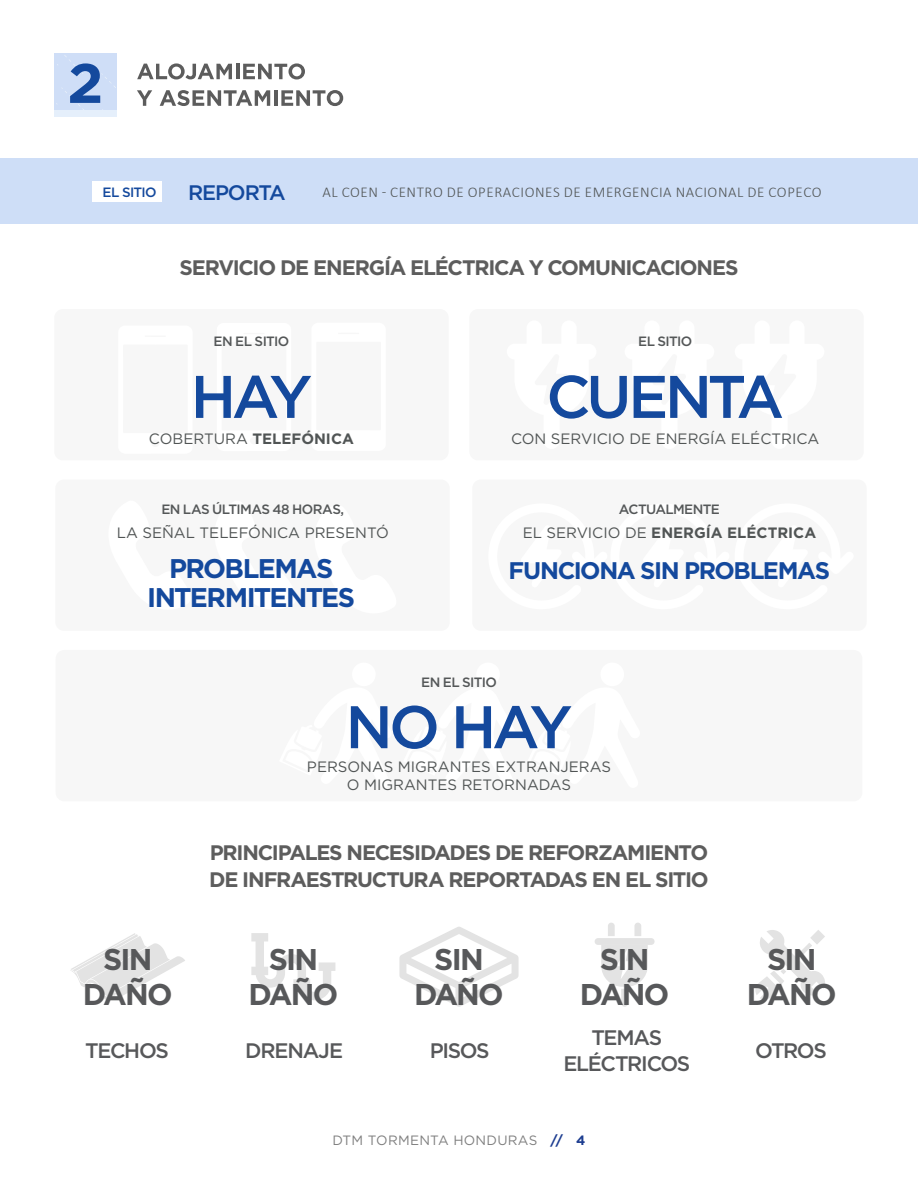
<style>
.page{position:relative;width:918px;height:1188px;background:#fff}
.page>*{position:absolute;margin:0;border:0;box-sizing:border-box;transform-origin:0 0}
.t1{font:500 60px "Gotham";letter-spacing:-.075em;color:#14499d}
.t2{font:700 30px/35.4px "Gotham";letter-spacing:-.06em;color:#57585a;text-align:center}
.t3{font:700 27px/29.4px "Gotham";letter-spacing:-.06em;color:#14499d;text-align:center}
.t4{font:700 24px "Gotham";letter-spacing:-.055em;color:#14499d}
.t5{font:700 21px/26.4px "Gotham";letter-spacing:-.055em;color:#5d5d5d}
.t6{font:500 21px/26.4px "Gotham";letter-spacing:-.06em;color:#57585a;text-align:center}
.t7{font:500 21px "Gotham";letter-spacing:-.055em;color:#14499d}
.t8{font:15px/18px "Gotham";color:#515555;text-align:center}
.t9{font:300 15px "Calibri";letter-spacing:.04em;color:#515555}
.t10{font:700 15px "Gotham";color:#515555}
.t11{font:500 13.5px "Gotham";letter-spacing:-.04em;color:#545758}
.t12{font:13.5px "Gotham";letter-spacing:.02em;color:#808080}
.t13{font:500 13.5px "Gotham";letter-spacing:-.045em;color:#14499d}
.s1{font-weight:400}
.s2{font-weight:700;color:#1d3d90}
</style>
<div class="page">
<div style="left:0;top:158px;width:918px;height:66px;background:#cedef7"></div>
<div style="left:54px;top:309px;width:395px;height:151px;background:#f7f7f7;border-radius:9px"></div>
<svg style="left:137px;top:63px;width:95px;height:16px"></svg>
<hr style="left:236px;top:64px;width:3px;height:15px;background:#5c5c5c">
<svg style="left:243px;top:63px;width:62px;height:16px"></svg>
<svg style="left:137px;top:90px;width:15px;height:16px"></svg>
<svg style="left:160px;top:90px;width:110px;height:16px"></svg>
<hr style="left:274px;top:90px;width:4px;height:16px;background:#5c5c5c">
<svg style="left:281px;top:90px;width:62px;height:16px"></svg>
<div style="left:54px;top:53px;width:62px;height:63px;background:#cfdef7"></div>
<div style="left:54px;top:110px;width:62px;height:6px;background:#e5effb"></div>
<svg style="left:56px;top:55px;width:60px;height:55px"></svg>
<svg style="left:70px;top:933px;width:115px;height:67px"></svg>
<svg style="left:251px;top:933px;width:84px;height:67px"></svg>
<svg style="left:399px;top:927px;width:120px;height:80px"></svg>
<div style="left:595px;top:938px;width:60px;height:7px;background:#e3e3e3;border-radius:3px"></div>
<svg style="left:608px;top:923px;width:7px;height:13px"></svg>
<svg style="left:634px;top:923px;width:7px;height:13px"></svg>
<svg style="left:601px;top:945px;width:47px;height:62px"></svg>
<svg style="left:755px;top:930px;width:70px;height:70px"></svg>
<div style="left:469px;top:309px;width:395px;height:151px;background:#f7f7f7;border-radius:9px"></div>
<div style="left:472px;top:480px;width:395px;height:151px;background:#f7f7f7;border-radius:9px"></div>
<div style="left:55px;top:480px;width:395px;height:151px;background:#f7f7f7;border-radius:9px"></div>
<div style="left:56px;top:650px;width:806px;height:151px;background:#f7f7f7;border-radius:9px"></div>
<div style="left:92px;top:181px;width:70px;height:21px;background:#fff"></div>
<p class="t13" style="left:103px;top:183px;width:56px">EL SITIO</p>
<p class="t7" style="left:188px;top:179px;width:99px">REPORTA</p>
<p class="t9" style="left:322px;top:186px;width:501px">AL COEN - CENTRO DE OPERACIONES DE EMERGENCIA NACIONAL DE COPECO</p>
<p class="t5" style="left:179px;top:254px;width:561px">SERVICIO DE ENERGÍA ELÉCTRICA Y COMUNICACIONES</p>
<p class="t11" style="left:214px;top:333px;width:77px">EN EL SITIO</p>
<h1 class="t1" style="left:191px;top:357px;width:123px">HAY</h1>
<p class="t11" style="left:638px;top:333px;width:56px">EL SITIO</p>
<h1 class="t1" style="left:546px;top:357px;width:239px">CUENTA</h1>
<p class="t10" style="left:149px;top:429px;width:206px"><span class="s1">COBERTURA</span> TELEFÓNICA</p>
<p class="t8" style="left:511px;top:429px;width:310px">CON SERVICIO DE ENERGÍA ELÉCTRICA</p>
<p class="t11" style="left:161px;top:501px;width:184px">EN LAS ÚLTIMAS 48 HORAS,</p>
<p class="t11" style="left:619px;top:501px;width:102px">ACTUALMENTE</p>
<p class="t8" style="left:117px;top:524px;width:274px">LA SEÑAL TELEFÓNICA PRESENTÓ</p>
<p class="t10" style="left:523px;top:523px;width:295px"><span class="s1">EL SERVICIO DE</span> ENERGÍA ELÉCTRICA</p>
<p class="t3" style="left:147px;top:554px;width:210px">PROBLEMAS<br>INTERMITENTES</p>
<p class="t4" style="left:509px;top:554px;width:323px">FUNCIONA SIN PROBLEMAS</p>
<p class="t11" style="left:421px;top:673px;width:77px">EN EL SITIO</p>
<h1 class="t1" style="left:345px;top:688px;width:229px">NO HAY</h1>
<p class="t8" style="left:307px;top:758px;width:306px">PERSONAS MIGRANTES EXTRANJERAS<br>O MIGRANTES RETORNADAS</p>
<p class="t5" style="left:209px;top:839px;width:501px">PRINCIPALES NECESIDADES DE REFORZAMIENTO<br>DE INFRAESTRUCTURA REPORTADAS EN EL SITIO</p>
<h2 class="t2" style="left:83px;top:941px;width:91px">SIN<br>DAÑO</h2>
<h2 class="t2" style="left:414px;top:941px;width:91px">SIN<br>DAÑO</h2>
<h2 class="t2" style="left:249px;top:941px;width:91px">SIN<br>DAÑO</h2>
<h2 class="t2" style="left:580px;top:941px;width:91px">SIN<br>DAÑO</h2>
<h2 class="t2" style="left:747px;top:941px;width:91px">SIN<br>DAÑO</h2>
<p class="t6" style="left:85px;top:1037px;width:85px">TECHOS</p>
<p class="t6" style="left:245px;top:1037px;width:100px">DRENAJE</p>
<p class="t6" style="left:430px;top:1037px;width:62px">PISOS</p>
<p class="t6" style="left:563px;top:1024px;width:129px">TEMAS<br>ELÉCTRICOS</p>
<p class="t12" style="left:332px;top:1131px;width:255px">DTM TORMENTA HONDURAS <span class="s2">// 4</span></p>
<p class="t6" style="left:755px;top:1037px;width:73px">OTROS</p>
</div>
